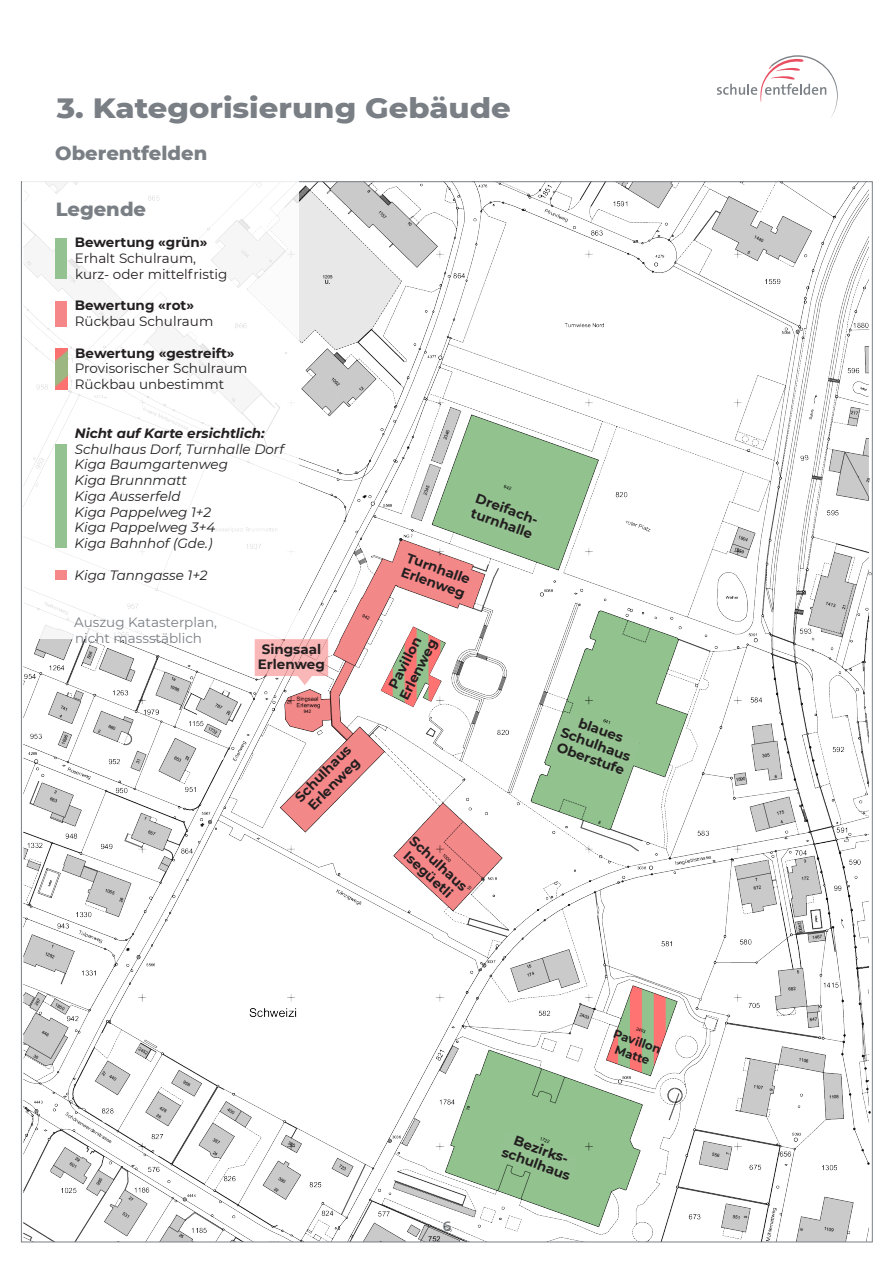
<style>
.page{position:relative;width:893px;height:1263px;background:#fff}
.page>*{position:absolute;margin:0;border:0;box-sizing:border-box;transform-origin:0 0}
.t1{font:800 28.5px "Montserrat";color:#797f84;scale:1.07 1}
.t2{font:800 19.5px "Montserrat";color:#797f84}
.t3{font:700 13.5px/15px "Montserrat";color:#231f20}
.t4{font:italic 13.5px/15.8px "Montserrat";color:#231f20}
.t5{font:13.5px/15.8px "Montserrat";color:#231f20}
.t6{font:13.5px/15.8px "Montserrat";color:#797f84}
.t7{font:italic 700 13.5px "Montserrat";color:#231f20}
.t8{font:600 13.5px "Montserrat";color:#797f84}
.t9{font:700 12px/14.2px "Montserrat";color:#231f20;text-align:center}
</style>
<div class="page">
<svg style="left:717px;top:55px;width:121px;height:62px"></svg>
<img style="left:23px;top:183px;width:848px;height:1057px">
<svg style="left:398px;top:552px;width:74px;height:49px;background:#f39596"></svg>
<svg style="left:395px;top:834px;width:75px;height:72px"></svg>
<svg style="left:294px;top:744px;width:71px;height:71px"></svg>
<div style="left:467px;top:493px;width:74px;height:49px;background:#93c390"></div>
<svg style="left:550px;top:712px;width:91px;height:68px;background:#98c595"></svg>
<div style="left:497px;top:1132px;width:82px;height:52px;background:#92c38f"></div>
<svg style="left:255px;top:639px;width:73px;height:46px"></svg>
<div style="left:22px;top:182px;width:276px;height:457px;background:#fff"></div>
<div style="left:55px;top:238px;width:12px;height:41px;background:#94c391"></div>
<div style="left:55px;top:444px;width:12px;height:104px;background:#94c391"></div>
<div style="left:55px;top:301px;width:12px;height:26px;background:#f68788"></div>
<div style="left:55px;top:570px;width:12px;height:9px;background:#f68788"></div>
<h1 class="t1" style="left:57px;top:87px;width:426px">3. Kategorisierung Gebäude</h1>
<h2 class="t2" style="left:55px;top:139px;width:154px">Oberentfelden</h2>
<h2 class="t2" style="left:56px;top:195px;width:92px">Legende</h2>
<p class="t3" style="left:75px;top:234px;width:134px">Bewertung «grün»</p>
<p class="t5" style="left:75px;top:250px;width:154px">Erhalt Schulraum, kurz- oder mittelfristig</p>
<p class="t3" style="left:75px;top:297px;width:121px">Bewertung «rot»</p>
<p class="t5" style="left:75px;top:313px;width:140px">Rückbau Schulraum</p>
<p class="t3" style="left:75px;top:345px;width:161px">Bewertung «gestreift»</p>
<p class="t5" style="left:75px;top:360px;width:174px">Provisorischer Schulraum<br>Rückbau unbestimmt</p>
<p class="t7" style="left:75px;top:423px;width:192px">Nicht auf Karte ersichtlich:</p>
<p class="t4" style="left:75px;top:440px;width:211px">Schulhaus Dorf, Turnhalle Dorf<br>Kiga Baumgartenweg<br>Kiga Brunnmatt<br>Kiga Ausserfeld<br>Kiga Pappelweg 1+2<br>Kiga Pappelweg 3+4<br>Kiga Bahnhof (Gde.)</p>
<p class="t4" style="left:75px;top:566px;width:134px">Kiga Tanngasse 1+2</p>
<p class="t6" style="left:74px;top:614px;width:144px">Auszug Katasterplan, nicht massstäblich</p>
<p class="t3" style="left:258px;top:641px;width:69px">Singsaal<br>Erlenweg</p>
<p class="t3" style="left:291px;top:793px;width:75px;rotate:-45deg">Schulhaus<br>Erlenweg</p>
<p class="t3" style="left:479px;top:490px;width:68px;rotate:20deg">Dreifach&shy;turnhalle</p>
<p class="t3" style="left:410px;top:549px;width:69px;rotate:20deg">Turnhalle<br>Erlenweg</p>
<p class="t3" style="left:382px;top:688px;width:68px;text-align:center;rotate:-63deg">Pavillon<br>Erlenweg</p>
<p class="t3" style="left:569px;top:710px;width:75px;text-align:center;rotate:20deg">blaues<br>Schulhaus<br>Oberstufe</p>
<p class="t3" style="left:417px;top:832px;width:75px;text-align:center;rotate:43deg">Schulhaus<br>Isegüetli</p>
<p class="t8" style="left:443px;top:1217px;width:10px">6</p>
<p class="t3" style="left:510px;top:1129px;width:73px;text-align:center;rotate:20deg">Bezirks&shy;schulhaus</p>
<p class="t9" style="left:617px;top:1026px;width:51px;rotate:20deg">Pavillon<br>Matte</p>
</div>
